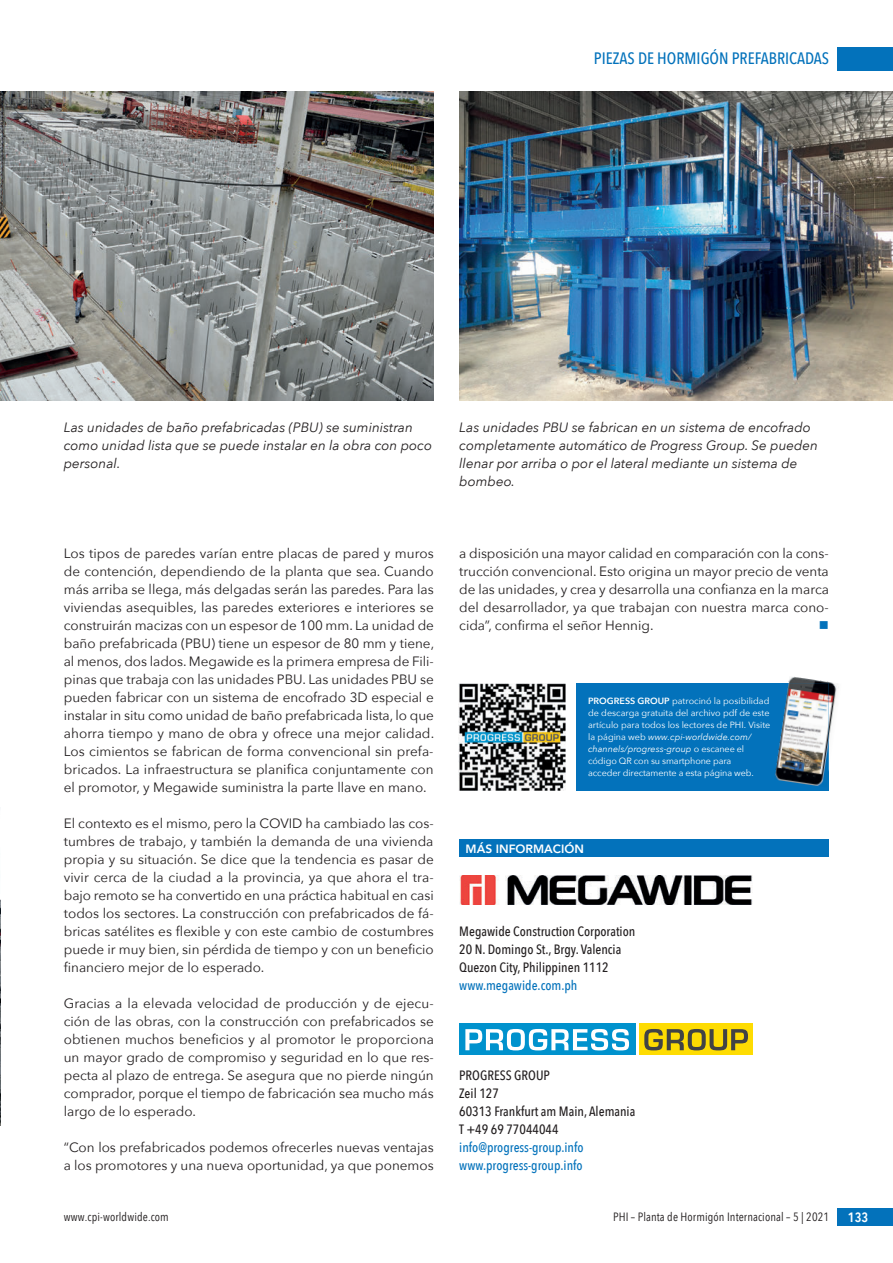
<style>
.page{position:relative;width:893px;height:1263px;background:#fff}
.page>*{position:absolute;margin:0;border:0;box-sizing:border-box;transform-origin:0 0}
.t1{font:500 16.5px "Avenir Next Condensed";color:#0372bb}
.t2{font:13.5px/18px "Avenir Next";color:#231f20;text-align:justify}
.t3{font:italic 13.5px/18px "Avenir Next";color:#231f20}
.t4{font:500 13.5px/18px "Avenir Next Condensed";color:#231f20}
.t5{font:500 13.5px/18px "Avenir Next Condensed";color:#0372bb}
.t6{font:600 13.5px "Avenir Next Condensed";color:#fff}
.t7{font:13.5px "Wingdings";color:#0372bb}
.t8{font:12px "Avenir Next Condensed";letter-spacing:.01em;color:#231f20}
.t9{font:800 12px "Avenir";color:#fff}
.t10{font:9px/12px "Avenir Next";color:#fff}
.s1{font-weight:600}
.s2{font-style:italic}
</style>
<div class="page">
<div style="left:838px;top:47px;width:55px;height:23px;background:#0372bb"></div>
<div style="left:838px;top:1208px;width:55px;height:18px;background:#0372bb"></div>
<div style="left:459px;top:840px;width:370px;height:17px;background:#0372bb"></div>
<div style="left:459px;top:1023px;width:176px;height:32px;background:#0092cd"></div>
<div style="left:639px;top:1023px;width:114px;height:32px;background:#fedc02"></div>
<svg style="left:465px;top:1029px;width:164px;height:22px"></svg>
<svg style="left:644px;top:1029px;width:104px;height:21px"></svg>
<img style="left:459px;top:876px;width:294px;height:29px">
<img style="left:0;top:899px;width:1px;height:226px">
<img style="left:0;top:91px;width:434px;height:310px">
<img style="left:459px;top:91px;width:434px;height:310px">
<div style="left:576px;top:683px;width:253px;height:108px;background:#0372bb"></div>
<img style="left:459px;top:683px;width:107px;height:108px">
<img style="left:788px;top:677px;width:51px;height:63px">
<img style="left:775px;top:683px;width:54px;height:103px">
<p class="t1" style="left:594px;top:49px;width:237px">PIEZAS DE HORMIGÓN PREFABRICADAS</p>
<p class="t3" style="left:64px;top:418px;width:370px">Las unidades de baño prefabricadas (PBU) se suministran como unidad lista que se puede instalar en la obra con poco personal.</p>
<p class="t2" style="left:64px;top:544px;width:372px">Los tipos de paredes varían entre placas de pared y muros de contención, dependiendo de la planta que sea. Cuando más arriba se llega, más delgadas serán las paredes. Para las viviendas asequibles, las paredes exteriores e interiores se construirán macizas con un espesor de 100 mm. La unidad de baño prefabricada (PBU) tiene un espesor de 80 mm y tiene, al menos, dos lados. Megawide es la primera empresa de Fili&shy;pinas que trabaja con las unidades PBU. Las unidades PBU se pueden fabricar con un sistema de encofrado 3D especial e instalar in situ como unidad de baño prefabricada lista, lo que ahorra tiempo y mano de obra y ofrece una mejor calidad.<br>Los cimientos se fabrican de forma convencional sin prefa&shy;bricados. La infraestructura se planifica conjuntamente con el promotor, y Megawide suministra la parte llave en mano.</p>
<p class="t2" style="left:64px;top:814px;width:371px">El contexto es el mismo, pero la COVID ha cambiado las cos&shy;tumbres de trabajo, y también la demanda de una vivienda propia y su situación. Se dice que la tendencia es pasar de vivir cerca de la ciudad a la provincia, ya que ahora el tra&shy;bajo remoto se ha convertido en una práctica habitual en casi todos los sectores. La construcción con prefabricados de fá&shy;bricas satélites es flexible y con este cambio de costumbres puede ir muy bien, sin pérdida de tiempo y con un beneficio financiero mejor de lo esperado.</p>
<p class="t2" style="left:64px;top:994px;width:372px">Gracias a la elevada velocidad de producción y de ejecu&shy;ción de las obras, con la construcción con prefabricados se obtienen muchos beneficios y al promotor le proporciona un mayor grado de compromiso y seguridad en lo que res&shy;pecta al plazo de entrega. Se asegura que no pierde ningún comprador, porque el tiempo de fabricación sea mucho más largo de lo esperado.</p>
<p class="t2" style="left:64px;top:1138px;width:371px">“Con los prefabricados podemos ofrecerles nuevas ventajas a los promotores y una nueva oportunidad, ya que ponemos</p>
<p class="t3" style="left:459px;top:418px;width:360px">Las unidades PBU se fabrican en un sistema de encofrado completamente automático de Progress Group. Se pueden llenar por arriba o por el lateral mediante un sistema de bombeo.</p>
<p class="t2" style="left:459px;top:544px;width:371px">a disposición una mayor calidad en comparación con la cons&shy;trucción convencional. Esto origina un mayor precio de venta de las unidades, y crea y desarrolla una confianza en la marca del desarrollador, ya que trabajan con nuestra marca cono&shy;cida”, confirma el señor Hennig.</p>
<p class="t7" style="left:819px;top:618px;width:12px">■</p>
<p class="t10" style="left:588px;top:694px;width:184px"><span class="s1">PROGRESS GROUP</span> patrocinó la posibilidad de descarga gratuita del archivo pdf de este artículo para todos los lectores de PHI. Visite la página web <span class="s2">www.cpi-worldwide.com/ channels/progress-group</span> o escanee el código QR con su smartphone pa ra<br>acceder directamente a esta página web.</p>
<p class="t9" style="left:466px;top:839px;width:120px">MÁS INFORMACIÓN</p>
<p class="t4" style="left:459px;top:922px;width:178px">Megawide Construction Corporation<br>20 N. Domingo St., Brgy. Valencia<br>Quezon City, Philippinen 1112</p>
<p class="t5" style="left:459px;top:976px;width:120px">www.megawide.com.ph</p>
<p class="t4" style="left:459px;top:1066px;width:178px">PROGRESS GROUP<br>Zeil 127<br>60313 Frankfurt am Main, Alemania<br>T +49 69 77044044</p>
<p class="t5" style="left:459px;top:1138px;width:126px">info@progress-group.info www.progress-group.info</p>
<p class="t8" style="left:64px;top:1207px;width:107px">www.cpi-worldwide.com</p>
<p class="t8" style="left:613px;top:1207px;width:218px">PHI – Planta de Hormigón Internacional – 5 | 2021</p>
<p class="t6" style="left:848px;top:1206px;width:22px">133</p>
</div>
